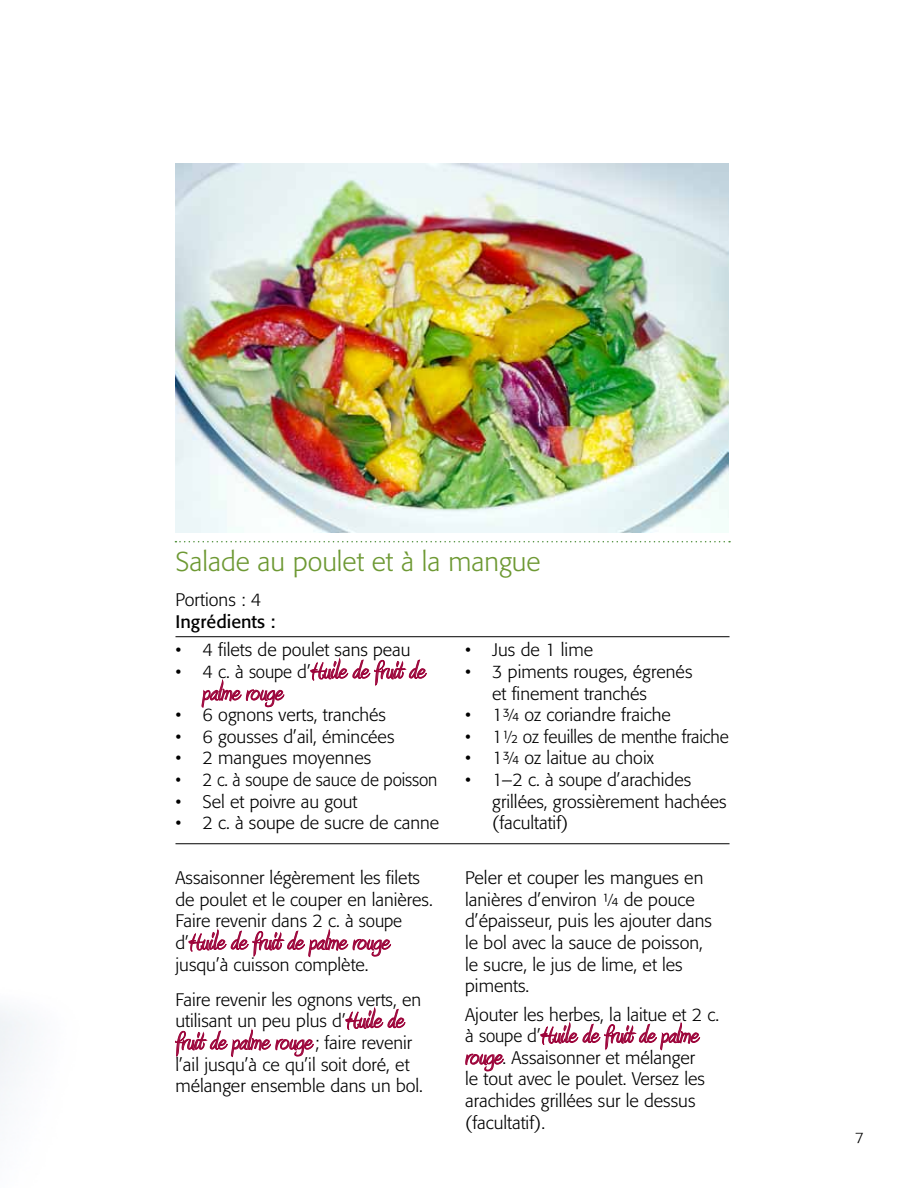
<style>
.page{position:relative;width:918px;height:1188px;background:#fff}
.page>*{position:absolute;margin:0;border:0;box-sizing:border-box;transform-origin:0 0}
.t1{font:28.5px/21.6px "Amienne";color:#9d053b}
.t2{font:300 27px "Formata";color:#6e9934}
.t3{font:300 18px/21.6px "Formata";color:#000}
.t4{font:300 18px "Formata";color:#000;scale:.95 1}
.t5{font:18px "Formata";color:#000}
.t6{font:300 15px "Formata";color:#000}
.s1{font-family:"Formata";font-weight:300;font-size:18px;color:#000}
.s2{font-family:"Amienne";font-weight:400;font-size:28.5px;color:#9d053b}
</style>
<div class="page">
<hr style="left:176px;top:636px;width:554px;height:1px;background:#000">
<svg style="left:175px;top:541px;width:555px;height:1px"></svg>
<img style="left:176px;top:163px;width:553px;height:369px">
<svg style="left:310px;top:657px;width:117px;height:29px"></svg>
<svg style="left:201px;top:679px;width:84px;height:29px"></svg>
<hr style="left:176px;top:843px;width:554px;height:1px;background:#000">
<svg style="left:188px;top:928px;width:204px;height:30px"></svg>
<svg style="left:345px;top:1006px;width:61px;height:24px"></svg>
<svg style="left:175px;top:1028px;width:139px;height:30px"></svg>
<svg style="left:540px;top:1021px;width:161px;height:30px"></svg>
<svg style="left:465px;top:1053px;width:39px;height:19px"></svg>
<h2 class="t2" style="left:176px;top:546px;width:367px">Salade au poulet et à la mangue</h2>
<p class="t3" style="left:176px;top:589px;width:87px">Portions : 4</p>
<p class="t5" style="left:176px;top:611px;width:101px">Ingrédients :</p>
<p class="t3" style="left:176px;top:639px;width:237px">• 4 filets de poulet sans peau</p>
<h1 class="t1" style="left:202px;top:661px;width:224px;text-indent:-27px"><span class="s1">• 4 c. à soupe d’</span>Huile de fruit de palme rouge</h1>
<p class="t3" style="left:176px;top:704px;width:212px">• 6 ognons verts, tranchés</p>
<p class="t3" style="left:176px;top:726px;width:221px">• 6 gousses d’ail, émincées</p>
<p class="t3" style="left:176px;top:747px;width:197px">• 2 mangues moyennes</p>
<p class="t4" style="left:176px;top:769px;width:277px">• 2 c. à soupe de sauce de poisson</p>
<p class="t3" style="left:176px;top:791px;width:183px">• Sel et poivre au gout</p>
<p class="t3" style="left:176px;top:812px;width:265px">• 2 c. à soupe de sucre de canne</p>
<p class="t3" style="left:465px;top:639px;width:129px">• Jus de 1 lime</p>
<p class="t3" style="left:492px;top:661px;width:202px;text-indent:-27px">• 3 piments rouges, égrenés et finement tranchés</p>
<p class="t3" style="left:465px;top:704px;width:207px">• 1¾ oz coriandre fraiche</p>
<p class="t3" style="left:465px;top:726px;width:265px">• 1½ oz feuilles de menthe fraiche</p>
<p class="t3" style="left:465px;top:747px;width:190px">• 1¾ oz laitue au choix</p>
<p class="t3" style="left:492px;top:769px;width:236px;text-indent:-27px">• 1–2 c. à soupe d’arachides grillées, grossièrement hachées (facultatif)</p>
<p class="t3" style="left:176px;top:867px;width:259px">Assaisonner légèrement les filets de poulet et le couper en lanières.<br>Faire revenir dans 2 c. à soupe</p>
<h1 class="t1" style="left:175px;top:932px;width:216px"><span class="s1">d’</span>Huile de fruit de palme rouge</h1>
<p class="t3" style="left:176px;top:947px;width:247px;line-height:35.1px">jusqu’à cuisson complète.<br>Faire revenir les ognons verts, en</p>
<p class="t3" style="left:176px;top:1010px;width:230px">utilisant un peu plus d’<span class="s2">Huile de</span></p>
<h1 class="t1" style="left:176px;top:1032px;width:238px">fruit de palme rouge<span class="s1">; faire revenir</span></h1>
<p class="t3" style="left:175px;top:1054px;width:249px">l’ail jusqu’à ce qu’il soit doré, et mélanger ensemble dans un bol.</p>
<p class="t3" style="left:465px;top:867px;width:248px">Peler et couper les mangues en lanières d’environ ¼ de pouce d’épaisseur, puis les ajouter dans le bol avec la sauce de poisson, le sucre, le jus de lime, et les piments.</p>
<p class="t3" style="left:465px;top:1004px;width:255px">Ajouter les herbes, la laitue et 2 c.</p>
<h1 class="t1" style="left:465px;top:1026px;width:235px"><span class="s1">à soupe d’</span>Huile de fruit de palme</h1>
<p class="t3" style="left:465px;top:1047px;width:241px"><span class="s2">rouge</span>. Assaisonner et mélanger le tout avec le poulet. Versez les arachides grillées sur le dessus (facultatif).</p>
<p class="t6" style="left:855px;top:1129px;width:10px">7</p>
</div>
